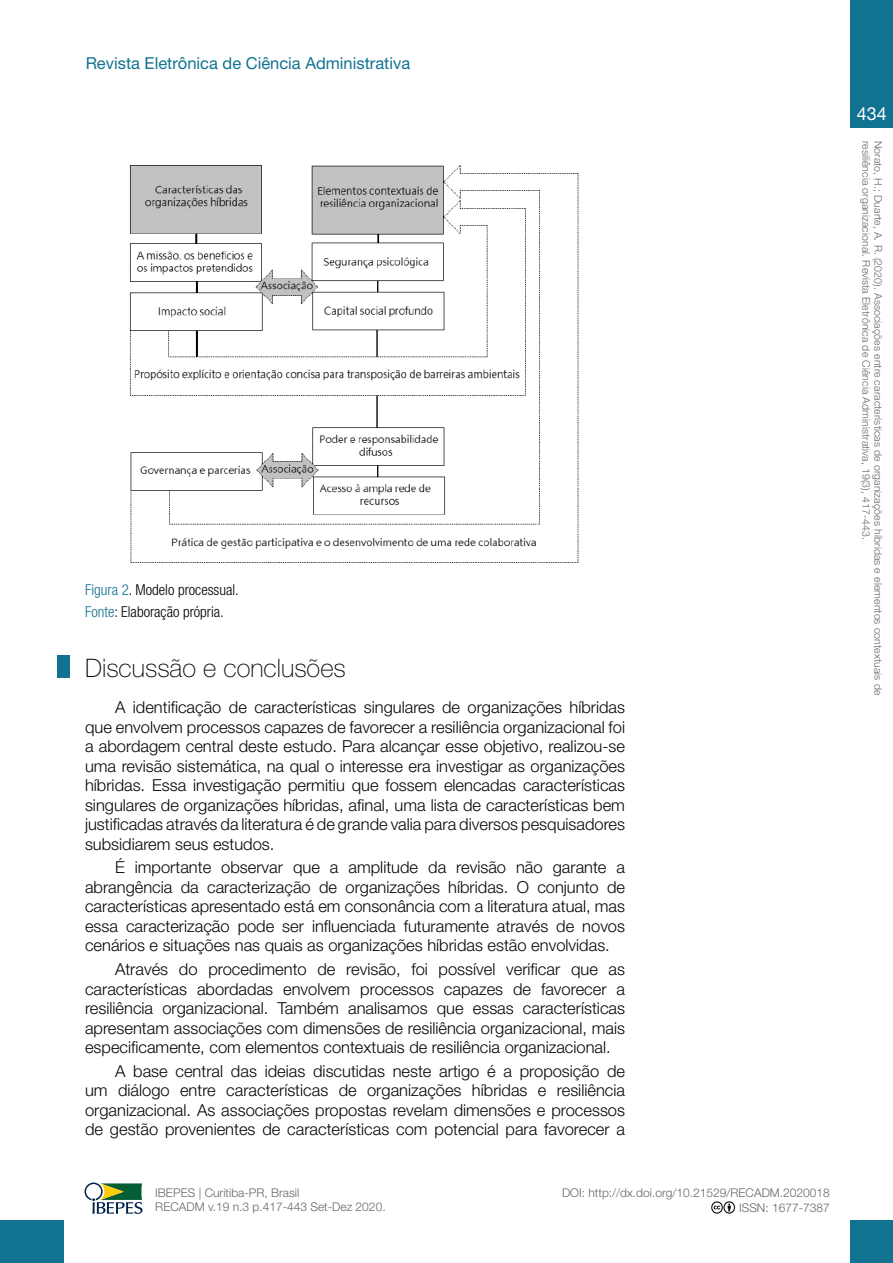
<style>
.page{position:relative;width:893px;height:1263px;background:#fff}
.page>*{position:absolute;margin:0;border:0;box-sizing:border-box;transform-origin:0 0}
.Seção_1{font:100 25.5px "Helvetica Neue";color:#040503}
.t1{font:18px "Helvetica Neue";color:#fff}
.Corpo_texto{font:300 16.5px/19.5px "Helvetica Neue";color:#090706;text-align:justify}
.t2{font:16.5px "Helvetica Neue";color:#127291}
.Figura_e_fonte{font:300 condensed 15px "Helvetica Neue";color:#000}
.t3{font:300 12px/14.4px "Helvetica Neue";color:#656666;text-align:right}
.t4{font:300 10.5px "Helvetica Neue";letter-spacing:.01em;color:#656666}
.s1{color:#127291}
</style>
<div class="page">
<div style="left:850px;top:0;width:43px;height:128px;background:#127291"></div>
<div style="left:0;top:1220px;width:64px;height:43px;background:#127291"></div>
<div style="left:850px;top:1220px;width:43px;height:43px;background:#127291"></div>
<svg style="left:85px;top:1182px;width:58px;height:32px"></svg>
<svg style="left:711px;top:1201px;width:24px;height:12px"></svg>
<img style="left:129px;top:165px;width:450px;height:398px">
<div style="left:57px;top:655px;width:13px;height:23px;background:#127291"></div>
<p class="t2" style="left:86px;top:54px;width:326px">Revista Eletrônica de Ciência Administrativa</p>
<p class="Figura_e_fonte" style="left:85px;top:581px;width:155px"><span class="s1">Figura 2</span>. Modelo processual.</p>
<p class="Figura_e_fonte" style="left:85px;top:603px;width:140px"><span class="s1">Fonte</span>: Elaboração própria.</p>
<p class="Seção_1" style="left:85px;top:653px;width:262px">Discussão e conclusões</p>
<p class="Corpo_texto" style="left:85px;top:697px;width:542px;text-indent:30px">A identificação de características singulares de organizações híbridas que envolvem processos capazes de favorecer a resiliência organizacional foi a abordagem central deste estudo. Para alcançar esse objetivo, realizou-se uma revisão sistemática, na qual o interesse era investigar as organizações híbridas. Essa investigação permitiu que fossem elencadas características singulares de organizações híbridas, afinal, uma lista de características bem justificadas através da literatura é de grande valia para diversos pesquisadores subsidiarem seus estudos.</p>
<p class="Corpo_texto" style="left:85px;top:857px;width:542px;text-indent:30px">É importante observar que a amplitude da revisão não garante a abrangência da caracterização de organizações híbridas. O conjunto de características apresentado está em consonância com a literatura atual, mas essa caracterização pode ser influenciada futuramente através de novos cenários e situações nas quais as organizações híbridas estão envolvidas.</p>
<p class="Corpo_texto" style="left:85px;top:959px;width:542px;text-indent:30px">Através do procedimento de revisão, foi possível verificar que as características abordadas envolvem processos capazes de favorecer a resiliência organizacional. Também analisamos que essas características apresentam associações com dimensões de resiliência organizacional, mais especificamente, com elementos contextuais de resiliência organizacional.</p>
<p class="Corpo_texto" style="left:85px;top:1061px;width:542px;text-indent:30px">A base central das ideias discutidas neste artigo é a proposição de um diálogo entre características de organizações híbridas e resiliência organizacional. As associações propostas revelam dimensões e processos de gestão provenientes de características com potencial para favorecer a</p>
<p class="t3" style="left:155px;top:1185px;width:232px;text-align:left">IBEPES | Curitiba-PR, Brasil<br>RECADM v.19 n.3 p.417-443 Set-Dez 2020.</p>
<p class="t3" style="left:562px;top:1186px;width:269px">DOI: http://dx.doi.org/10.21529/RECADM.2020018<br>ISSN: 1677-7387</p>
<p class="t1" style="left:857px;top:103px;width:32px">434</p>
<p class="t4" style="left:873px;top:141px;width:400px;rotate:90deg">resiliência organizacional. Revista Eletrônica de Ciência Administrativa, 19(3), 417-443.</p>
<p class="t4" style="left:885px;top:141px;width:556px;rotate:90deg">Norato, H.; Duarte, A. R. (2020). Associações entre características de organizações híbridas e elementos contextuais de</p>
</div>
